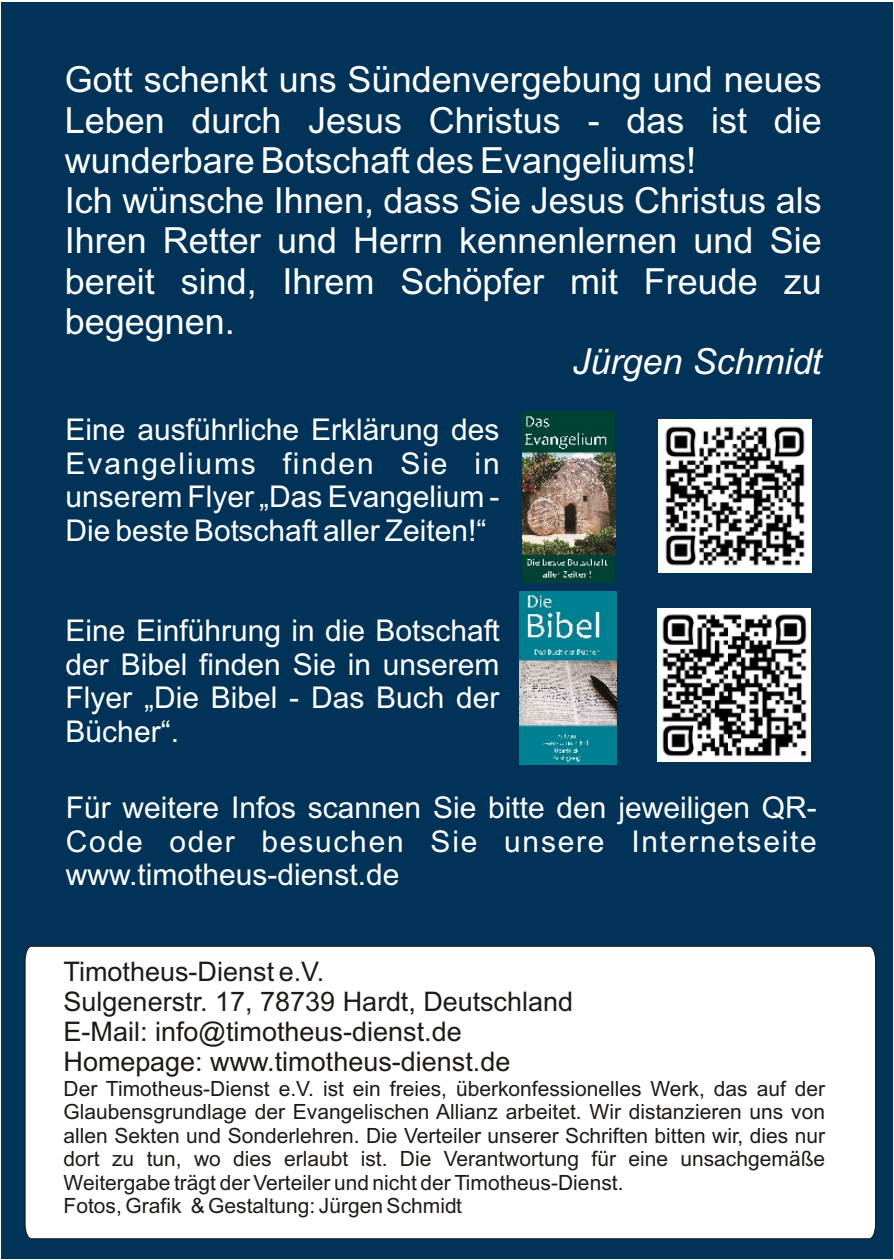
<style>
.page{position:relative;width:894px;height:1260px;background:#fff}
.page>*{position:absolute;margin:0;border:0;box-sizing:border-box;transform-origin:0 0}
.t1{font:36px/40.2px "Arial";color:#fff}
.t2{font:italic 36px "Arial";color:#fff}
.t3{font:30px/33.6px "Arial";color:#fff;text-align:justify}
.t4{font:27px/30.3px "Arial";color:#1f1a17}
.t5{font:21px/23.4px "Arial";color:#1f1a17}
</style>
<div class="page">
<div style="left:1px;top:2px;width:892px;height:1257px;background:#003357"></div>
<div style="left:24px;top:946px;width:852px;height:293px;background:#fff"></div>
<img style="left:522px;top:412px;width:93px;height:171px">
<img style="left:659px;top:419px;width:153px;height:154px">
<img style="left:520px;top:592px;width:96px;height:173px">
<img style="left:657px;top:609px;width:153px;height:153px">
<p class="t1" style="left:65px;top:63px;width:759px">Gott schenkt uns Sündenvergebung und neues Leben durch Jesus Christus - das ist die wunderbare Botschaft des Evangeliums!<br>Ich wünsche Ihnen, dass Sie Jesus Christus als Ihren Retter und Herrn kennenlernen und Sie bereit sind, Ihrem Schöpfer mit Freude zu begegnen.</p>
<h1 class="t2" style="left:573px;top:348px;width:251px">Jürgen Schmidt</h1>
<h2 class="t3" style="left:66px;top:416px;width:436px">Eine ausführliche Erklärung des Evangeliums finden Sie in unserem Flyer „Das Evangelium - Die beste Botschaft aller Zeiten!“</h2>
<h2 class="t3" style="left:66px;top:617px;width:436px">Eine Einführung in die Botschaft der Bibel finden Sie in unserem Flyer „Die Bibel - Das Buch der Bücher“.</h2>
<h2 class="t3" style="left:66px;top:794px;width:753px">Für weitere Infos scannen Sie bitte den jeweiligen QR-Code oder besuchen Sie unsere Internetseite www.timotheus-dienst.de</h2>
<p class="t4" style="left:64px;top:959px;width:511px">Timotheus-Dienst e.V.<br>Sulgenerstr. 17, 78739 Hardt, Deutschland E-Mail: info@timotheus-dienst.de Homepage: www.timotheus-dienst.de</p>
<p class="t5" style="left:64px;top:1079px;width:763px">Der Timotheus-Dienst e.V. ist ein freies, überkonfessionelles Werk, das auf der Glaubensgrundlage der Evangelischen Allianz arbeitet. Wir distanzieren uns von allen Sekten und Sonderlehren. Die Verteiler unserer Schriften bitten wir, dies nur dort zu tun, wo dies erlaubt ist. Die Verantwortung für eine unsachgemäße Weitergabe trägt der Verteiler und nicht der Timotheus-Dienst.<br>Fotos, Grafik &amp; Gestaltung: Jürgen Schmidt</p>
</div>
